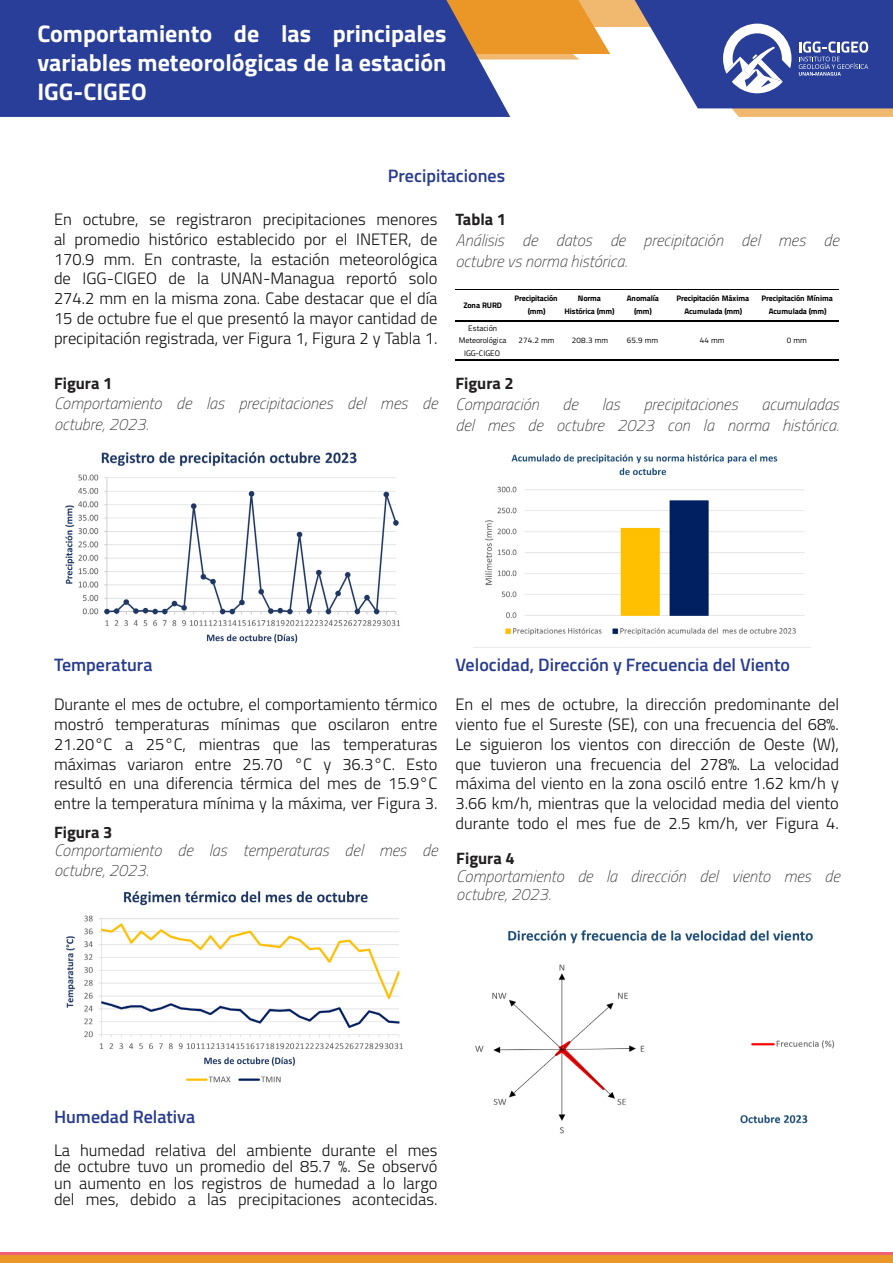
<style>
.page{position:relative;width:893px;height:1263px;background:#fff}
.page>*{position:absolute;margin:0;border:0;box-sizing:border-box;transform-origin:0 0}
.t1{font:700 24px/28.8px "Titillium";color:#fff;text-align:justify}
.t2{font:600 18px "Titillium";color:#273b8f}
.t3{font:300 16.5px/19.8px "Titillium";color:#0b090c;text-align:justify}
.t4{font:italic 100 16.5px "Titillium";color:#231f20}
.t5{font:700 16.5px "Titillium";color:#231f20}
.t6{font:700 7.95px/12.8px "Titillium";letter-spacing:-.01em;color:#000;text-align:center}
.t7{font:7.95px/12px "Titillium";letter-spacing:-.005em;color:#000;text-align:center}
.t8{font:700 7.95px "Titillium";letter-spacing:-.03em;color:#000}
</style>
<div class="page">
<svg style="left:0;top:1253px;width:893px;height:3px;fill:#f15f77"></svg>
<hr style="left:455px;top:289px;width:384px;height:1px;background:#000">
<hr style="left:455px;top:321px;width:384px;height:1px;background:#000">
<hr style="left:455px;top:359px;width:384px;height:2px;background:#000">
<div style="left:0;top:1256px;width:893px;height:7px;background:#ea9727"></div>
<img style="left:66px;top:891px;width:337px;height:192px">
<img style="left:475px;top:930px;width:359px;height:204px">
<img style="left:474px;top:454px;width:336px;height:194px">
<img style="left:65px;top:451px;width:335px;height:192px">
<div style="left:0;top:0;width:372px;height:117px;background:#293e98"></div>
<svg style="left:372px;top:0;width:521px;height:117px"></svg>
<p class="t1" style="left:37px;top:18px;width:411px">Comportamiento de las principales variables meteorológicas de la estación IGG-CIGEO</p>
<p class="t2" style="left:388px;top:163px;width:119px">Precipitaciones</p>
<p class="t3" style="left:54px;top:208px;width:385px">En octubre, se registraron precipitaciones menores al promedio histórico establecido por el INETER, de 170.9 mm. En contraste, la estación meteorológica de IGG-CIGEO de la UNAN-Managua reportó solo</p>
<p class="t3" style="left:54px;top:288px;width:385px">274.2 mm en la misma zona. Cabe destacar que el día 15 de octubre fue el que presentó la mayor cantidad de precipitación registrada, ver Figura 1, Figura 2 y Tabla 1.</p>
<p class="t5" style="left:54px;top:370px;width:60px">Figura 1</p>
<p class="t4" style="left:54px;top:392px;width:385px">Comportamiento de las precipitaciones del mes de</p>
<p class="t4" style="left:54px;top:413px;width:96px">octubre, 2023.</p>
<p class="t5" style="left:455px;top:207px;width:52px">Tabla 1</p>
<p class="t4" style="left:455px;top:228px;width:385px">Análisis de datos de precipitación del mes de</p>
<p class="t4" style="left:455px;top:249px;width:173px">octubre vs norma histórica.</p>
<p class="t8" style="left:463px;top:299px;width:40px">Zona RURD</p>
<p class="t6" style="left:514px;top:292px;width:45px">Precipitación (mm)</p>
<p class="t6" style="left:565px;top:292px;width:51px">Norma<br>Histórica (mm)</p>
<p class="t6" style="left:627px;top:292px;width:34px">Anomalía (mm)</p>
<p class="t6" style="left:676px;top:292px;width:75px">Precipitación Máxima<br>Acumulada (mm)</p>
<p class="t6" style="left:761px;top:292px;width:73px">Precipitación Mínima<br>Acumulada (mm)</p>
<p class="t7" style="left:459px;top:322px;width:49px">Estación<br>Meteorológica</p>
<p class="t7" style="left:464px;top:347px;width:38px">IGG-CIGEO</p>
<p class="t7" style="left:518px;top:334px;width:38px">274.2 mm</p>
<p class="t7" style="left:572px;top:334px;width:38px">208.3 mm</p>
<p class="t7" style="left:627px;top:334px;width:33px">65.9 mm</p>
<p class="t7" style="left:700px;top:334px;width:26px">44 mm</p>
<p class="t7" style="left:787px;top:334px;width:22px">0 mm</p>
<p class="t5" style="left:455px;top:370px;width:60px">Figura 2</p>
<p class="t4" style="left:455px;top:392px;width:85px">Comparación</p>
<p class="t4" style="left:563px;top:392px;width:17px">de</p>
<p class="t4" style="left:602px;top:392px;width:20px">las</p>
<p class="t4" style="left:644px;top:392px;width:96px">precipitaciones</p>
<p class="t4" style="left:761px;top:392px;width:79px">acumuladas</p>
<p class="t4" style="left:455px;top:413px;width:385px">del mes de octubre 2023 con la norma histórica.</p>
<p class="t2" style="left:54px;top:651px;width:100px">Temperatura</p>
<p class="t3" style="left:54px;top:694px;width:385px">Durante el mes de octubre, el comportamiento térmico mostró temperaturas mínimas que oscilaron entre 21.20°C a 25°C, mientras que las temperaturas máximas variaron entre 25.70 °C y 36.3°C. Esto resultó en una diferencia térmica del mes de 15.9°C entre la temperatura mínima y la máxima, ver Figura 3.</p>
<p class="t5" style="left:54px;top:819px;width:60px">Figura 3</p>
<p class="t4" style="left:54px;top:838px;width:385px">Comportamiento de las temperaturas del mes de</p>
<p class="t4" style="left:54px;top:859px;width:96px">octubre, 2023.</p>
<p class="t2" style="left:455px;top:651px;width:336px">Velocidad, Dirección y Frecuencia del Viento</p>
<p class="t3" style="left:455px;top:694px;width:385px">En el mes de octubre, la dirección predominante del viento fue el Sureste (SE), con una frecuencia del 68%.<br>Le siguieron los vientos con dirección de Oeste (W), que tuvieron una frecuencia del 278%. La velocidad máxima del viento en la zona osciló entre 1.62 km/h y 3.66 km/h, mientras que la velocidad media del viento durante todo el mes fue de 2.5 km/h, ver Figura 4.</p>
<p class="t5" style="left:456px;top:845px;width:60px">Figura 4</p>
<p class="t4" style="left:456px;top:864px;width:385px">Comportamiento de la dirección del viento mes de</p>
<p class="t4" style="left:456px;top:882px;width:96px">octubre, 2023.</p>
<p class="t2" style="left:54px;top:1103px;width:143px">Humedad Relativa</p>
<p class="t3" style="left:54px;top:1141px;width:385px;line-height:16.5px">La humedad relativa del ambiente durante el mes de octubre tuvo un promedio del 85.7 %. Se observó un aumento en los registros de humedad a lo largo del mes, debido a las precipitaciones acontecidas.</p>
</div>
